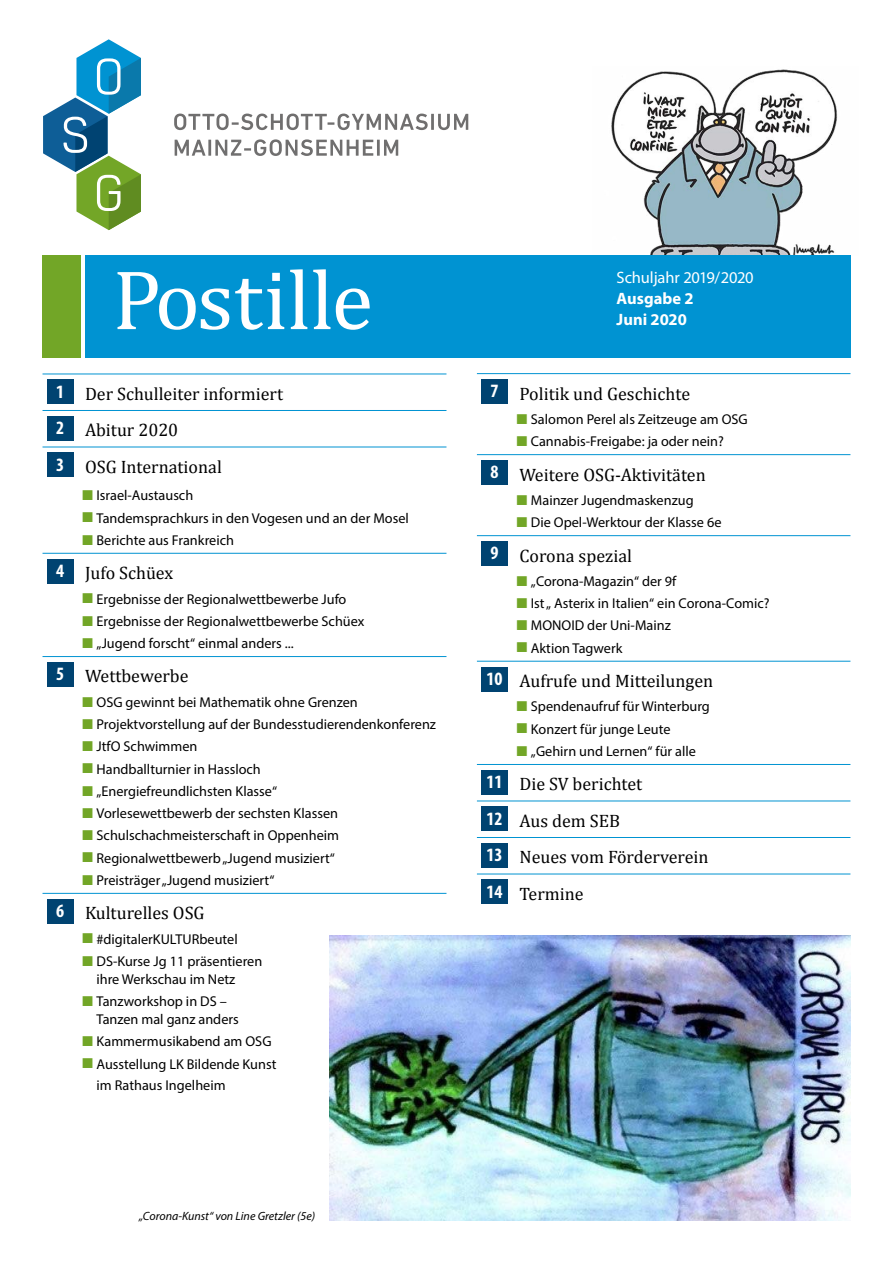
<style>
.page{position:relative;width:893px;height:1263px;background:#fff}
.page>*{position:absolute;margin:0;border:0;box-sizing:border-box;transform-origin:0 0}
.Titel{font:85.5px "Cambria";color:#fff}
.Zahlen_Inhaltsverzei{font:700 condensed 18.9px "Myriad Pro";color:#fff}
.Titel_Inhaltsverzeic{font:18px "Cambria";color:#000}
.Titel_-_Postille_Aus{font:16.5px "Myriad Pro";letter-spacing:-.01em;color:#fff}
.Postille_Ausgabe{font:700 16.5px "Myriad Pro";color:#fff}
.t1{font:14.25px/18px "Myriad Pro";color:#000}
.Inhalt_-_Bilduntersc{font:italic 12px "Myriad Pro";color:#000}
</style>
<div class="page">
<div style="left:42px;top:255px;width:39px;height:102px;background:#72a627"></div>
<svg style="left:174px;top:114px;width:294px;height:16px"></svg>
<svg style="left:175px;top:139px;width:223px;height:17px"></svg>
<svg style="left:43px;top:39px;width:98px;height:191px"></svg>
<img style="left:611px;top:69px;width:227px;height:186px">
<div style="left:85px;top:255px;width:765px;height:102px;background:#0093d2"></div>
<hr style="left:477px;top:373px;width:373px;height:1px;background:#0093d2">
<hr style="left:477px;top:454px;width:373px;height:1px;background:#0093d2">
<hr style="left:477px;top:535px;width:373px;height:1px;background:#0093d2">
<hr style="left:477px;top:661px;width:373px;height:1px;background:#0093d2">
<hr style="left:477px;top:764px;width:373px;height:1px;background:#0093d2">
<hr style="left:477px;top:801px;width:373px;height:1px;background:#0093d2">
<hr style="left:477px;top:837px;width:373px;height:1px;background:#0093d2">
<hr style="left:477px;top:874px;width:373px;height:1px;background:#0093d2">
<div style="left:481px;top:379px;width:27px;height:25px;background:#004371"></div>
<div style="left:481px;top:460px;width:27px;height:25px;background:#004371"></div>
<div style="left:481px;top:541px;width:27px;height:25px;background:#004371"></div>
<div style="left:481px;top:667px;width:27px;height:24px;background:#004371"></div>
<div style="left:481px;top:770px;width:27px;height:25px;background:#004371"></div>
<div style="left:481px;top:806px;width:27px;height:25px;background:#004371"></div>
<div style="left:481px;top:843px;width:27px;height:25px;background:#004371"></div>
<div style="left:481px;top:879px;width:27px;height:25px;background:#004371"></div>
<hr style="left:43px;top:374px;width:403px;height:1px;background:#0093d2">
<hr style="left:43px;top:410px;width:403px;height:1px;background:#0093d2">
<hr style="left:43px;top:447px;width:403px;height:1px;background:#0093d2">
<hr style="left:43px;top:553px;width:403px;height:1px;background:#0093d2">
<hr style="left:43px;top:656px;width:403px;height:1px;background:#0093d2">
<hr style="left:43px;top:893px;width:403px;height:1px;background:#0093d2">
<div style="left:47px;top:379px;width:27px;height:25px;background:#004371"></div>
<div style="left:47px;top:416px;width:27px;height:25px;background:#004371"></div>
<div style="left:47px;top:453px;width:27px;height:24px;background:#004371"></div>
<div style="left:47px;top:559px;width:27px;height:24px;background:#004371"></div>
<div style="left:47px;top:662px;width:27px;height:25px;background:#004371"></div>
<div style="left:47px;top:899px;width:27px;height:24px;background:#004371"></div>
<img style="left:329px;top:935px;width:521px;height:285px">
<p class="Titel" style="left:112px;top:250px;width:262px">Postille</p>
<p class="Zahlen_Inhaltsverzei" style="left:56px;top:380px;width:10px">1</p>
<p class="Titel_Inhaltsverzeic" style="left:85px;top:383px;width:200px">Der Schulleiter informiert</p>
<p class="Zahlen_Inhaltsverzei" style="left:56px;top:416px;width:10px">2</p>
<p class="Titel_Inhaltsverzeic" style="left:85px;top:420px;width:95px">Abitur 2020</p>
<p class="Zahlen_Inhaltsverzei" style="left:56px;top:453px;width:10px">3</p>
<p class="Titel_Inhaltsverzeic" style="left:85px;top:456px;width:138px">OSG International</p>
<p class="t1" style="left:97px;top:486px;width:98px">Israel-Austausch</p>
<p class="t1" style="left:97px;top:508px;width:314px">Tandemsprachkurs in den Vogesen und an der Mosel</p>
<p class="t1" style="left:97px;top:531px;width:139px">Berichte aus Frankreich</p>
<p class="Zahlen_Inhaltsverzei" style="left:56px;top:559px;width:10px">4</p>
<p class="Titel_Inhaltsverzeic" style="left:85px;top:562px;width:90px">Jufo Schüex</p>
<p class="t1" style="left:97px;top:589px;width:251px">Ergebnisse der Regionalwettbewerbe Jufo</p>
<p class="t1" style="left:97px;top:612px;width:269px">Ergebnisse der Regionalwettbewerbe Schüex</p>
<p class="t1" style="left:97px;top:634px;width:199px">„Jugend forscht“ einmal anders ...</p>
<p class="Zahlen_Inhaltsverzei" style="left:56px;top:662px;width:10px">5</p>
<p class="Titel_Inhaltsverzeic" style="left:85px;top:666px;width:105px">Wettbewerbe</p>
<p class="t1" style="left:97px;top:693px;width:263px">OSG gewinnt bei Mathematik ohne Grenzen</p>
<p class="t1" style="left:97px;top:715px;width:341px">Projektvorstellung auf der Bundesstudierendenkonferenz</p>
<p class="t1" style="left:97px;top:737px;width:102px">JtfO Schwimmen</p>
<p class="t1" style="left:97px;top:759px;width:166px">Handballturnier in Hassloch</p>
<p class="t1" style="left:97px;top:782px;width:182px">„Energiefreundlichsten Klasse“</p>
<p class="t1" style="left:97px;top:804px;width:243px">Vorlesewettbewerb der sechsten Klassen</p>
<p class="t1" style="left:97px;top:826px;width:244px">Schulschachmeisterschaft in Oppenheim</p>
<p class="t1" style="left:97px;top:848px;width:240px">Regionalwettbewerb „Jugend musiziert“</p>
<p class="t1" style="left:97px;top:871px;width:179px">Preisträger „Jugend musiziert“</p>
<p class="Zahlen_Inhaltsverzei" style="left:56px;top:899px;width:10px">6</p>
<p class="Titel_Inhaltsverzeic" style="left:85px;top:902px;width:121px">Kulturelles OSG</p>
<p class="t1" style="left:97px;top:930px;width:143px">#digitalerKULTURbeutel</p>
<p class="t1" style="left:97px;top:952px;width:167px">DS-Kurse Jg 11 präsentieren ihre Werkschau im Netz</p>
<p class="t1" style="left:97px;top:992px;width:144px">Tanzworkshop in DS –<br>Tanzen mal ganz anders</p>
<p class="t1" style="left:97px;top:1032px;width:177px">Kammermusikabend am OSG</p>
<p class="t1" style="left:97px;top:1053px;width:181px;line-height:21px">Ausstellung LK Bildende Kunst im Rathaus Ingelheim</p>
<p class="Inhalt_-_Bilduntersc" style="left:139px;top:1209px;width:178px">„Corona-Kunst“ von Line Gretzler (5e)</p>
<p class="Titel_-_Postille_Aus" style="left:617px;top:268px;width:139px">Schuljahr 2019/2020</p>
<p class="Postille_Ausgabe" style="left:617px;top:288px;width:79px">Ausgabe 2</p>
<p class="Postille_Ausgabe" style="left:617px;top:309px;width:72px">Juni 2020</p>
<p class="Zahlen_Inhaltsverzei" style="left:491px;top:379px;width:10px">7</p>
<p class="Titel_Inhaltsverzeic" style="left:519px;top:383px;width:172px">Politik und Geschichte</p>
<p class="t1" style="left:531px;top:410px;width:218px">Salomon Perel als Zeitzeuge am OSG</p>
<p class="t1" style="left:531px;top:432px;width:194px">Cannabis-Freigabe: ja oder nein?</p>
<p class="Zahlen_Inhaltsverzei" style="left:491px;top:460px;width:10px">8</p>
<p class="Titel_Inhaltsverzeic" style="left:519px;top:464px;width:188px">Weitere OSG-Aktivitäten</p>
<p class="t1" style="left:531px;top:491px;width:164px">Mainzer Jugendmaskenzug</p>
<p class="t1" style="left:531px;top:513px;width:192px">Die Opel-Werktour der Klasse 6e</p>
<p class="Zahlen_Inhaltsverzei" style="left:491px;top:541px;width:10px">9</p>
<p class="Titel_Inhaltsverzeic" style="left:519px;top:545px;width:114px">Corona spezial</p>
<p class="t1" style="left:531px;top:572px;width:147px">„Corona-Magazin“ der 9f</p>
<p class="t1" style="left:531px;top:594px;width:240px">Ist „ Asterix in Italien“ ein Corona-Comic?</p>
<p class="t1" style="left:531px;top:616px;width:141px">MONOID der Uni-Mainz</p>
<p class="t1" style="left:531px;top:639px;width:93px">Aktion Tagwerk</p>
<p class="Zahlen_Inhaltsverzei" style="left:486px;top:667px;width:18px">10</p>
<p class="Titel_Inhaltsverzeic" style="left:519px;top:670px;width:195px">Aufrufe und Mitteilungen</p>
<p class="t1" style="left:531px;top:697px;width:180px">Spendenaufruf für Winterburg</p>
<p class="t1" style="left:531px;top:720px;width:141px">Konzert für junge Leute</p>
<p class="t1" style="left:531px;top:742px;width:167px">„Gehirn und Lernen“ für alle</p>
<p class="Zahlen_Inhaltsverzei" style="left:486px;top:770px;width:18px">11</p>
<p class="Titel_Inhaltsverzeic" style="left:519px;top:774px;width:124px">Die SV berichtet</p>
<p class="Zahlen_Inhaltsverzei" style="left:486px;top:806px;width:18px">12</p>
<p class="Titel_Inhaltsverzeic" style="left:519px;top:810px;width:102px">Aus dem SEB</p>
<p class="Zahlen_Inhaltsverzei" style="left:486px;top:843px;width:18px">13</p>
<p class="Titel_Inhaltsverzeic" style="left:519px;top:847px;width:191px">Neues vom Förderverein</p>
<p class="Zahlen_Inhaltsverzei" style="left:486px;top:879px;width:18px">14</p>
<p class="Titel_Inhaltsverzeic" style="left:519px;top:883px;width:66px">Termine</p>
</div>
